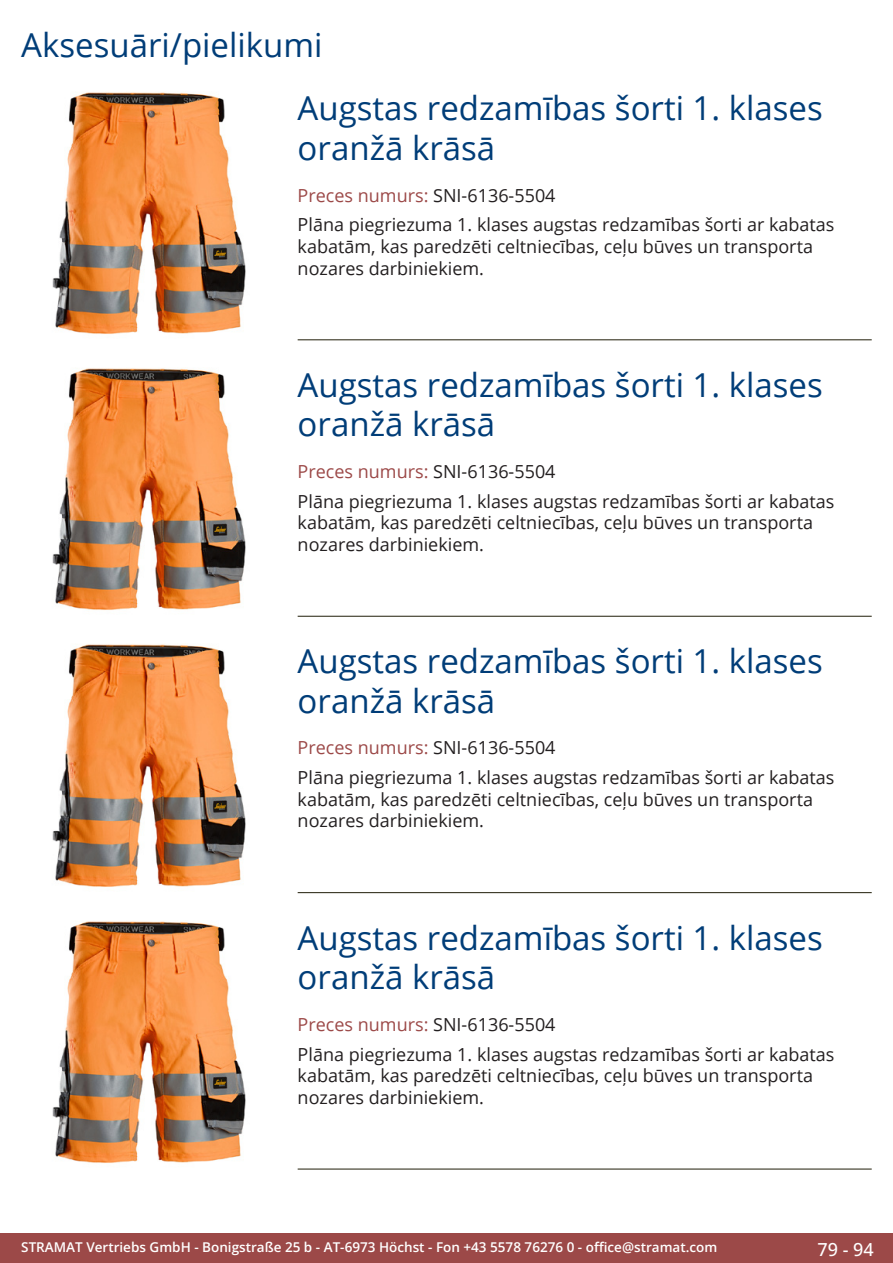
<style>
.page{position:relative;width:893px;height:1263px;background:#fff}
.page>*{position:absolute;margin:0;border:0;box-sizing:border-box;transform-origin:0 0}
.Produkttitel{font:33px/39.6px "Open Sans";color:#003d78}
.RastTitel{font:33px "Open Sans";color:#003d78}
.Beschreibung_Text{font:18px/21.6px "Open Sans";color:#231f20}
.TechDaten_Überschrif{font:18px "Open Sans";color:#9c4948}
.t1{font:500 18px "Open Sans";color:#fff}
.t2{font:600 13.5px "Open Sans";color:#fff}
.s1{color:#231f20}
</style>
<div class="page">
<div style="left:0;top:1233px;width:893px;height:30px;background:#9c4948"></div>
<hr style="left:298px;top:340px;width:574px;height:1px;background:#201d08">
<hr style="left:298px;top:616px;width:574px;height:1px;background:#201d08">
<hr style="left:298px;top:892px;width:574px;height:1px;background:#201d08">
<hr style="left:298px;top:1169px;width:574px;height:1px;background:#201d08">
<img style="left:52px;top:92px;width:194px;height:242px">
<img style="left:52px;top:368px;width:194px;height:242px">
<img style="left:52px;top:644px;width:194px;height:243px">
<img style="left:52px;top:921px;width:194px;height:242px">
<p class="RastTitel" style="left:21px;top:22px;width:303px">Aksesuāri/pielikumi</p>
<p class="Produkttitel" style="left:298px;top:88px;width:527px">Augstas redzamības šorti 1. klases oranžā krāsā</p>
<p class="TechDaten_Überschrif" style="left:298px;top:183px;width:259px">Preces numurs: <span class="s1">SNI-6136-5504</span></p>
<p class="Beschreibung_Text" style="left:298px;top:214px;width:538px">Plāna piegriezuma 1. klases augstas redzamības šorti ar kabatas kabatām, kas paredzēti celtniecības, ceļu būves un transporta nozares darbiniekiem.</p>
<p class="Produkttitel" style="left:298px;top:364px;width:527px">Augstas redzamības šorti 1. klases oranžā krāsā</p>
<p class="TechDaten_Überschrif" style="left:298px;top:459px;width:259px">Preces numurs: <span class="s1">SNI-6136-5504</span></p>
<p class="Beschreibung_Text" style="left:298px;top:490px;width:538px">Plāna piegriezuma 1. klases augstas redzamības šorti ar kabatas kabatām, kas paredzēti celtniecības, ceļu būves un transporta nozares darbiniekiem.</p>
<p class="Produkttitel" style="left:298px;top:640px;width:527px">Augstas redzamības šorti 1. klases oranžā krāsā</p>
<p class="TechDaten_Überschrif" style="left:298px;top:735px;width:259px">Preces numurs: <span class="s1">SNI-6136-5504</span></p>
<p class="Beschreibung_Text" style="left:298px;top:766px;width:538px">Plāna piegriezuma 1. klases augstas redzamības šorti ar kabatas kabatām, kas paredzēti celtniecības, ceļu būves un transporta nozares darbiniekiem.</p>
<p class="Produkttitel" style="left:298px;top:917px;width:527px">Augstas redzamības šorti 1. klases oranžā krāsā</p>
<p class="TechDaten_Überschrif" style="left:298px;top:1012px;width:259px">Preces numurs: <span class="s1">SNI-6136-5504</span></p>
<p class="Beschreibung_Text" style="left:298px;top:1043px;width:538px">Plāna piegriezuma 1. klases augstas redzamības šorti ar kabatas kabatām, kas paredzēti celtniecības, ceļu būves un transporta nozares darbiniekiem.</p>
<p class="t2" style="left:21px;top:1238px;width:698px">STRAMAT Vertriebs GmbH - Bonigstraße 25 b - AT-6973 Höchst - Fon +43 5578 76276 0 - office@stramat.com</p>
<p class="t1" style="left:817px;top:1237px;width:58px">79 - 94</p>
</div>
